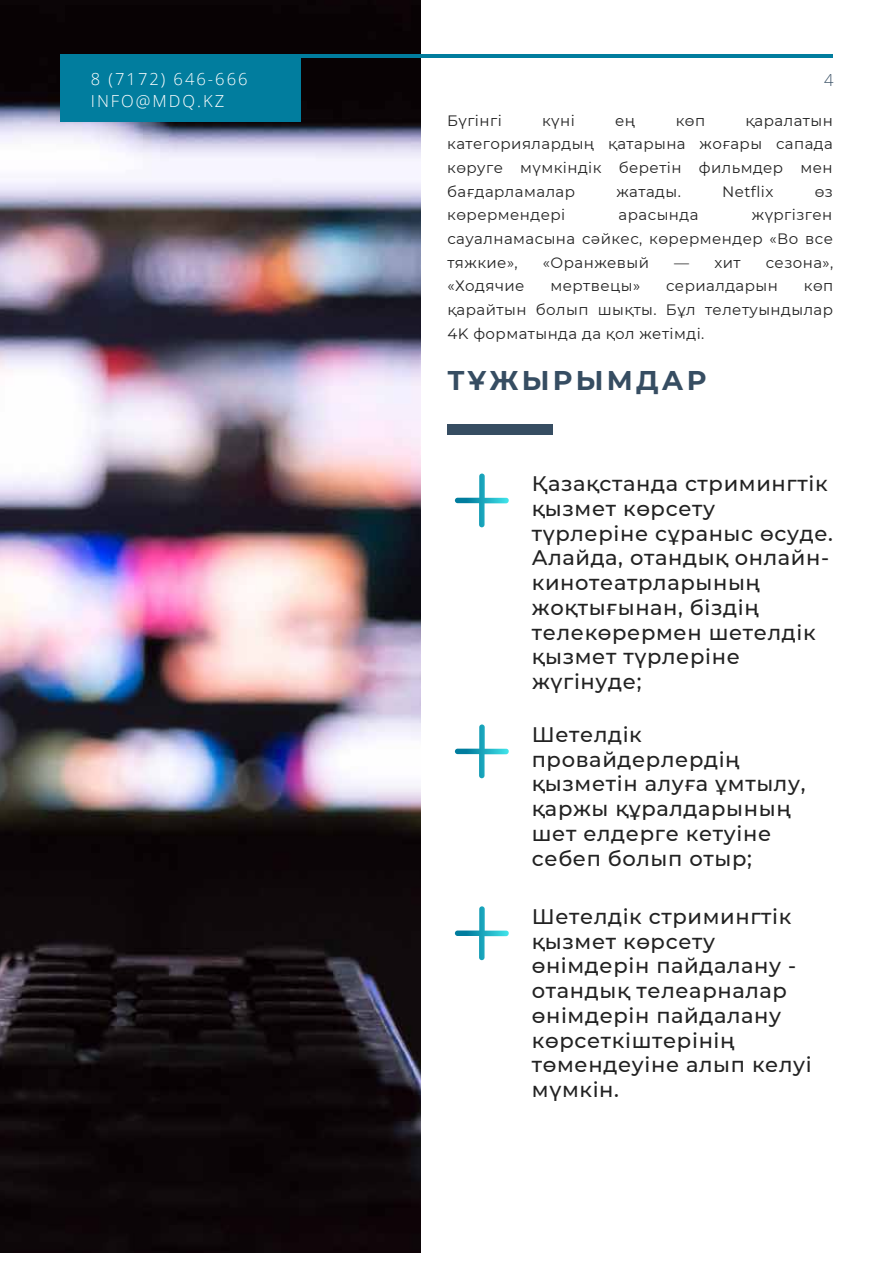
<style>
.page{position:relative;width:894px;height:1264px;background:#fff}
.page>*{position:absolute;margin:0;border:0;box-sizing:border-box;transform-origin:0 0}
.t1{font:700 27px "Montserrat";letter-spacing:.12em;color:#364d62}
.t2{font:500 21px/24.8px "Montserrat";letter-spacing:.03em;color:#222}
.t3{font:300 16.5px/22.5px "Open Sans";letter-spacing:.12em;color:#fff}
.t4{font:300 16.5px "Open Sans";color:#364d62}
.t5{font:15px/23.7px "Montserrat";letter-spacing:.03em;color:#222;text-align:justify}
</style>
<div class="page">
<img style="left:0;top:0;width:421px;height:1252px">
<hr style="left:61px;top:55px;width:771px;height:3px;background:#017d9e">
<div style="left:61px;top:55px;width:239px;height:67px;background:#017d9e"></div>
<div style="left:447px;top:425px;width:106px;height:10px;background:#364d62"></div>
<svg style="left:455px;top:473px;width:54px;height:54px"></svg>
<svg style="left:455px;top:724px;width:54px;height:54px"></svg>
<svg style="left:455px;top:906px;width:54px;height:54px"></svg>
<p class="t3" style="left:91px;top:67px;width:158px">8 (7172) 646-666<br>INFO@MDQ.KZ</p>
<p class="t4" style="left:824px;top:68px;width:11px">4</p>
<p class="t5" style="left:447px;top:108px;width:56px">Бүгінгі</p>
<p class="t5" style="left:542px;top:108px;width:34px">күні</p>
<p class="t5" style="left:615px;top:108px;width:22px">ең</p>
<p class="t5" style="left:675px;top:108px;width:31px">көп</p>
<p class="t5" style="left:447px;top:108px;width:387px;text-indent:298px">қаралатын категориялардың қатарына жоғары сапада көруге мүмкіндік беретін фильмдер мен бағдарламалар</p>
<p class="t5" style="left:616px;top:179px;width:66px">жатады.</p>
<p class="t5" style="left:722px;top:179px;width:53px">Netflix</p>
<p class="t5" style="left:814px;top:179px;width:20px">өз</p>
<p class="t5" style="left:447px;top:202px;width:387px;text-indent:304px">жүргізген сауалнамасына сәйкес, көрермендер «Во все тяжкие»,</p>
<p class="t5" style="left:447px;top:202px;width:119px">көрермендері</p>
<p class="t5" style="left:618px;top:202px;width:81px">арасында</p>
<p class="t5" style="left:543px;top:250px;width:108px">«Оранжевый</p>
<p class="t5" style="left:674px;top:250px;width:68px">— хит</p>
<p class="t5" style="left:765px;top:250px;width:69px">сезона»,</p>
<p class="t5" style="left:447px;top:273px;width:79px">«Ходячие</p>
<p class="t5" style="left:550px;top:273px;width:91px">мертвецы»</p>
<p class="t5" style="left:666px;top:273px;width:113px">сериалдарын</p>
<p class="t5" style="left:447px;top:273px;width:387px;text-indent:356px">көп қарайтын болып шықты. Бұл телетуындылар 4K форматында да қол жетімді.</p>
<p class="t1" style="left:447px;top:361px;width:260px">ТҰЖЫРЫМДАР</p>
<p class="t2" style="left:531px;top:470px;width:303px">Қазақстанда стримингтік қызмет көрсету түрлеріне сұраныс өсуде.<br>Алайда, отандық онлайн&shy;кинотеатрларының жоқтығынан, біздің телекөрермен шетелдік қызмет түрлеріне жүгінуде;</p>
<p class="t2" style="left:531px;top:721px;width:275px">Шетелдік провайдерлердің қызметін алуға ұмтылу, қаржы құралдарының шет елдерге кетуіне себеп болып отыр;</p>
<p class="t2" style="left:531px;top:903px;width:281px">Шетелдік стримингтік қызмет көрсету өнімдерін пайдалану - отандық телеарналар өнімдерін пайдалану көрсеткіштерінің төмендеуіне алып келуі мүмкін.</p>
</div>
